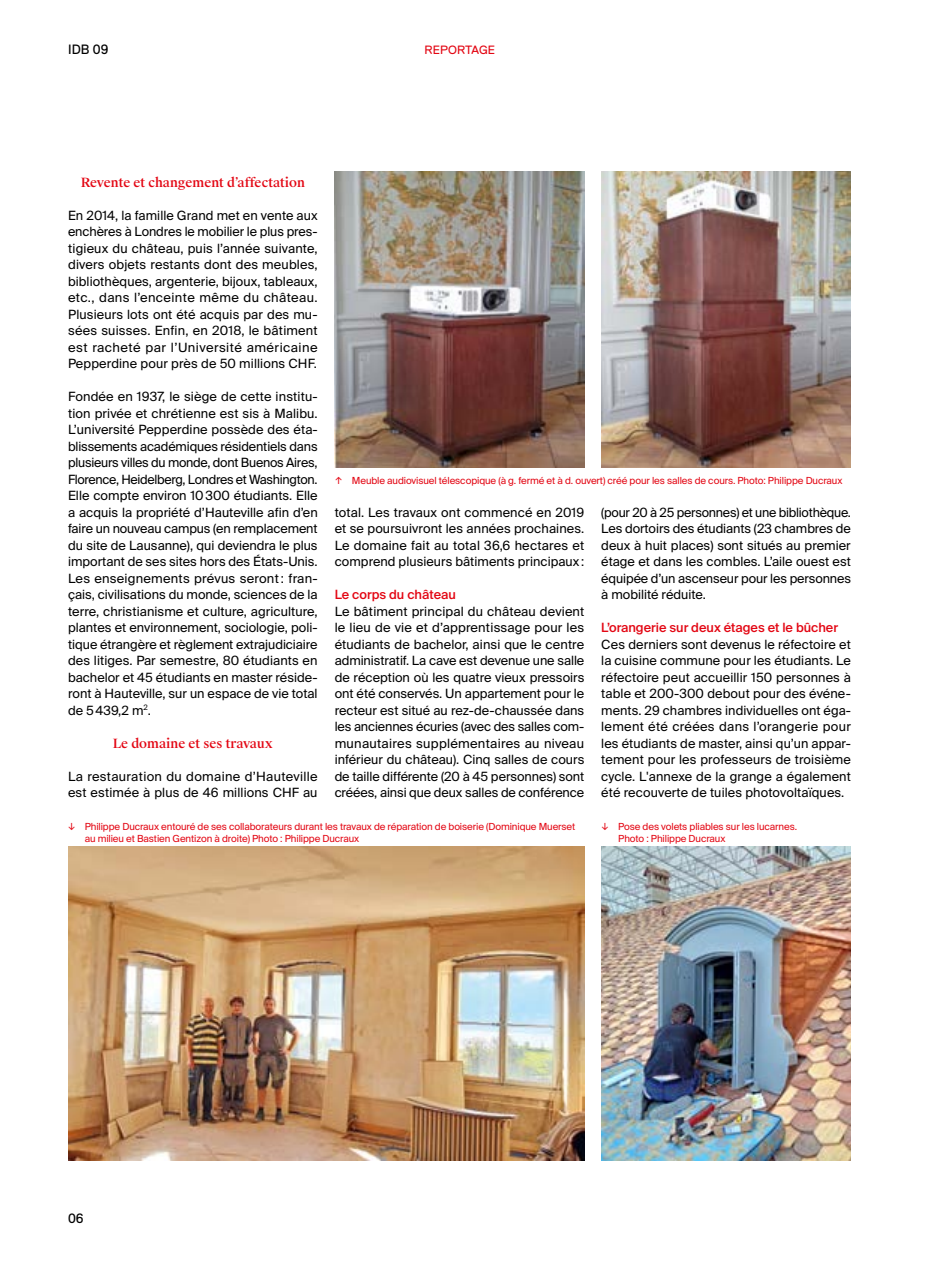
<style>
.page{position:relative;width:936px;height:1263px;background:#fff}
.page>*{position:absolute;margin:0;border:0;box-sizing:border-box;transform-origin:0 0}
.t1{font:13.5px "Replica Pro";letter-spacing:.005em;color:#000}
.t2{font:12.75px/16.5px "Suisse Intl";letter-spacing:.005em;color:#000;text-align:justify}
.t3{font:500 12.75px "Suisse Works";color:#e30613}
.t4{font:500 12.75px "Suisse Intl";color:#e30613}
.t5{font:12px "Replica Pro";letter-spacing:.01em;color:#e30613}
.t6{font:9.75px/12px "Suisse Intl";letter-spacing:-.01em;color:#e30613}
</style>
<div class="page">
<img style="left:335px;top:171px;width:249px;height:296px">
<img style="left:601px;top:171px;width:249px;height:296px">
<img style="left:68px;top:847px;width:516px;height:314px">
<img style="left:601px;top:847px;width:249px;height:313px">
<p class="t1" style="left:68px;top:42px;width:42px">IDB 09</p>
<p class="t5" style="left:424px;top:43px;width:72px">REPORTAGE</p>
<p class="t3" style="left:81px;top:174px;width:225px">Revente et changement d’affectation</p>
<p class="t2" style="left:68px;top:207px;width:251px">En 2014, la famille Grand met en vente aux enchères à Londres le mobilier le plus pres&shy;tigieux du château, puis l’année suivante, divers objets restants dont des meubles, bibliothèques, argenterie, bijoux, tableaux, etc., dans l’enceinte même du château.<br>Plusieurs lots ont été acquis par des mu&shy;sées suisses. Enfin, en 2018, le bâtiment est racheté par l’Université américaine Pepperdine pour près de 50 millions CHF.</p>
<p class="t2" style="left:68px;top:388px;width:251px">Fondée en 1937, le siège de cette institu&shy;tion privée et chrétienne est sis à Malibu.<br>L’université Pepperdine possède des éta&shy;blissements académiques résidentiels dans plusieurs villes du monde, dont Buenos Aires, Florence, Heidelberg, Londres et Washington.<br>Elle compte environ 10300 étudiants. Elle a acquis la propriété d’Hauteville afin d’en faire un nouveau campus (en remplacement du site de Lausanne), qui deviendra le plus important de ses sites hors des États-Unis.<br>Les enseignements prévus seront : fran&shy;çais, civilisations du monde, sciences de la terre, christianisme et culture, agriculture, plantes et environnement, sociologie, poli&shy;tique étrangère et règlement extrajudiciaire des litiges. Par semestre, 80 étudiants en bachelor et 45 étudiants en master réside&shy;ront à Hauteville, sur un espace de vie total de 5439,2 m<sup>2</sup>.</p>
<p class="t3" style="left:113px;top:735px;width:161px">Le domaine et ses travaux</p>
<p class="t2" style="left:68px;top:768px;width:251px">La restauration du domaine d’Hauteville est estimée à plus de 46 millions CHF au</p>
<p class="t6" style="left:335px;top:474px;width:509px">↑ Meuble audiovisuel télescopique (à g. fermé et à d. ouvert) créé pour les salles de cours. Photo: Philippe Ducraux</p>
<p class="t2" style="left:334px;top:504px;width:251px">total. Les travaux ont commencé en 2019 et se poursuivront les années prochaines.<br>Le domaine fait au total 36,6 hectares et comprend plusieurs bâtiments principaux :</p>
<p class="t4" style="left:334px;top:587px;width:123px">Le corps du château</p>
<p class="t2" style="left:334px;top:603px;width:251px">Le bâtiment principal du château devient le lieu de vie et d’apprentissage pour les étudiants de bachelor, ainsi que le centre administratif. La cave est devenue une salle de réception où les quatre vieux pressoirs ont été conservés. Un appartement pour le recteur est situé au rez-de-chaussée dans les anciennes écuries (avec des salles com&shy;munautaires supplémentaires au niveau inférieur du château). Cinq salles de cours de taille différente (20 à 45 personnes) sont créées, ainsi que deux salles de conférence</p>
<p class="t2" style="left:601px;top:504px;width:251px">(pour 20 à 25 personnes) et une bibliothèque.<br>Les dortoirs des étudiants (23 chambres de deux à huit places) sont situés au premier étage et dans les combles. L’aile ouest est équipée d’un ascenseur pour les personnes à mobilité réduite.</p>
<p class="t4" style="left:601px;top:620px;width:238px">L’orangerie sur deux étages et le bûcher</p>
<p class="t2" style="left:601px;top:636px;width:251px">Ces derniers sont devenus le réfectoire et la cuisine commune pour les étudiants. Le réfectoire peut accueillir 150 personnes à table et 200-300 debout pour des événe&shy;ments. 29 chambres individuelles ont éga&shy;lement été créées dans l’orangerie pour les étudiants de master, ainsi qu’un appar&shy;tement pour les professeurs de troisième cycle. L'annexe de la grange a également été recouverte de tuiles photovoltaïques.</p>
<p class="t6" style="left:85px;top:821px;width:492px;text-indent:-17px">↓ Philippe Ducraux entouré de ses collaborateurs durant les travaux de réparation de boiserie (Dominique Muerset au milieu et Bastien Gentizon à droite) Photo : Philippe Ducraux</p>
<p class="t6" style="left:618px;top:821px;width:180px;text-indent:-17px">↓ Pose des volets pliables sur les lucarnes.<br>Photo : Philippe Ducraux</p>
<p class="t1" style="left:68px;top:1210px;width:17px">06</p>
</div>
